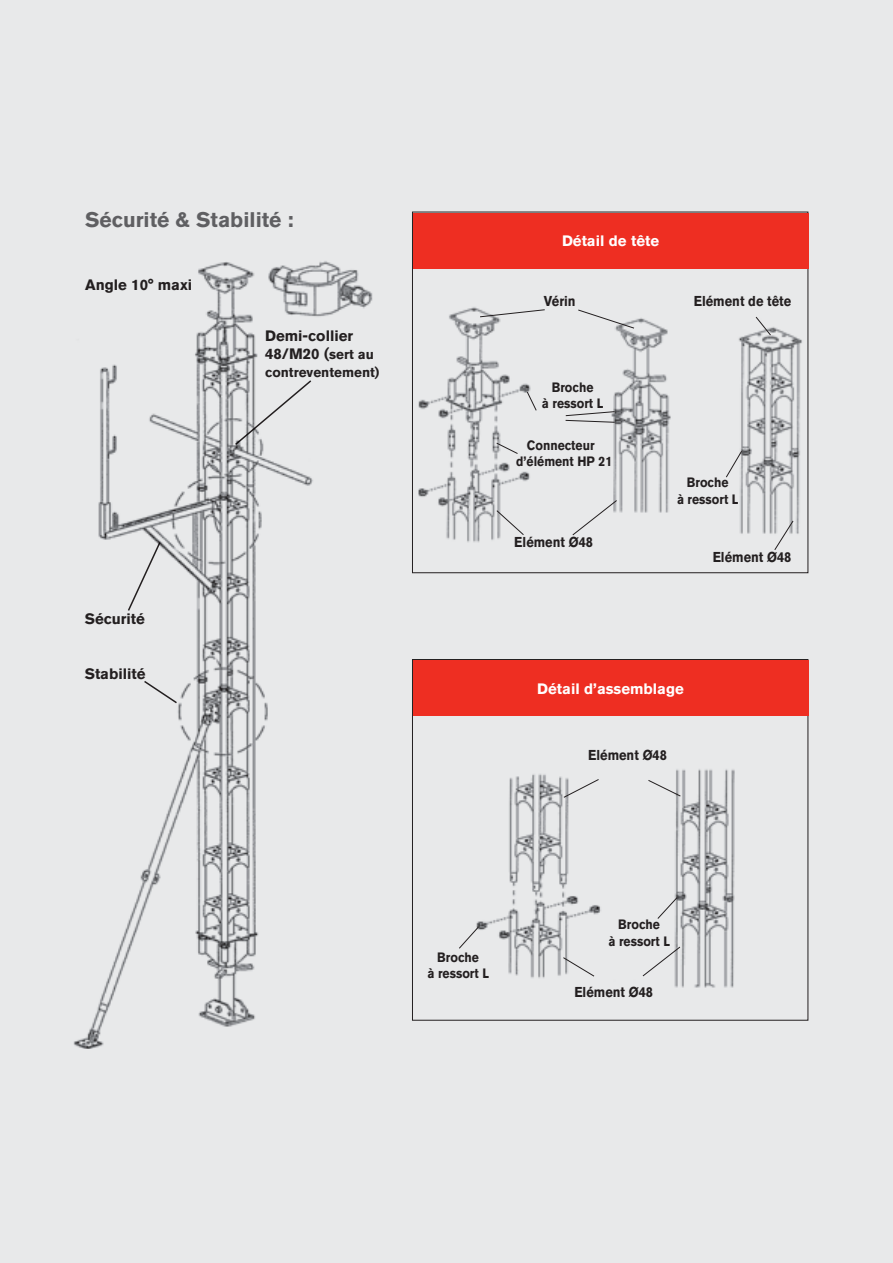
<style>
.page{position:relative;width:893px;height:1263px;background:#e8e9ea}
.page>*{position:absolute;margin:0;border:0;box-sizing:border-box;transform-origin:0 0}
.t1{font:700 21px "Akzidenz Grotesk BQ";color:#5f5f62}
.t2{font:700 15px/18px "Akzidenz Grotesk BQ";color:#231f20}
.t3{font:700 15px "Akzidenz Grotesk BQ";color:#fff}
.t4{font:700 14.25px "Akzidenz Grotesk BQ";color:#231f20;scale:.9 1}
.t5{font:700 13.5px/16.5px "Akzidenz Grotesk BQ";color:#231f20;text-align:center;scale:.9 1}
.t6{font:700 13.5px "Akzidenz Grotesk BQ";color:#231f20}
.s1{font-size:13.5px}
</style>
<div class="page">
<div style="left:413px;top:213px;width:395px;height:55px;background:#ee2e22"></div>
<div style="left:413px;top:661px;width:395px;height:55px;background:#ee2e22"></div>
<img style="left:315px;top:261px;width:58px;height:56px">
<img style="left:476px;top:769px;width:259px;height:219px">
<img style="left:418px;top:307px;width:384px;height:236px">
<img style="left:73px;top:262px;width:242px;height:787px">
<svg style="left:527px;top:391px;width:10px;height:20px"></svg>
<svg style="left:774px;top:520px;width:20px;height:30px"></svg>
<svg style="left:726px;top:450px;width:16px;height:28px"></svg>
<svg style="left:755px;top:316px;width:16px;height:20px"></svg>
<svg style="left:578px;top:309px;width:57px;height:20px"></svg>
<svg style="left:479px;top:309px;width:66px;height:8px"></svg>
<svg style="left:565px;top:411px;width:50px;height:12px"></svg>
<svg style="left:496px;top:442px;width:22px;height:12px"></svg>
<svg style="left:496px;top:510px;width:28px;height:25px"></svg>
<svg style="left:572px;top:500px;width:45px;height:36px"></svg>
<svg style="left:648px;top:780px;width:33px;height:17px"></svg>
<svg style="left:563px;top:779px;width:36px;height:19px"></svg>
<svg style="left:459px;top:926px;width:20px;height:23px"></svg>
<svg style="left:657px;top:897px;width:21px;height:22px"></svg>
<svg style="left:563px;top:957px;width:32px;height:20px"></svg>
<svg style="left:642px;top:946px;width:39px;height:31px"></svg>
<h1 class="t1" style="left:85px;top:207px;width:210px">Sécurité &amp; Stabilité :</h1>
<p class="t2" style="left:85px;top:276px;width:109px">Angle 10° maxi</p>
<p class="t2" style="left:265px;top:327px;width:110px">Demi-collier<br>48/M20 (<span class="s1">sert au</span></p>
<p class="t6" style="left:265px;top:365px;width:116px">contreventement)</p>
<p class="t2" style="left:85px;top:610px;width:62px">Sécurité</p>
<p class="t2" style="left:85px;top:665px;width:62px">Stabilité</p>
<p class="t3" style="left:562px;top:232px;width:99px">Détail de tête</p>
<p class="t4" style="left:544px;top:292px;width:37px">Vérin</p>
<p class="t4" style="left:694px;top:292px;width:110px">Elément de tête</p>
<p class="t5" style="left:542px;top:379px;width:70px">Broche<br>à ressort L</p>
<p class="t5" style="left:516px;top:437px;width:108px">Connecteur d’élément HP 21</p>
<p class="t4" style="left:514px;top:534px;width:89px">Elément Ø48</p>
<p class="t5" style="left:677px;top:474px;width:70px">Broche<br>à ressort L</p>
<p class="t4" style="left:713px;top:549px;width:89px">Elément Ø48</p>
<p class="t3" style="left:537px;top:680px;width:148px">Détail d’assemblage</p>
<p class="t4" style="left:588px;top:747px;width:89px">Elément Ø48</p>
<p class="t5" style="left:427px;top:948px;width:70px">Broche<br>à ressort L</p>
<p class="t5" style="left:608px;top:916px;width:70px">Broche<br>à ressort L</p>
<p class="t4" style="left:574px;top:984px;width:89px">Elément Ø48</p>
</div>
